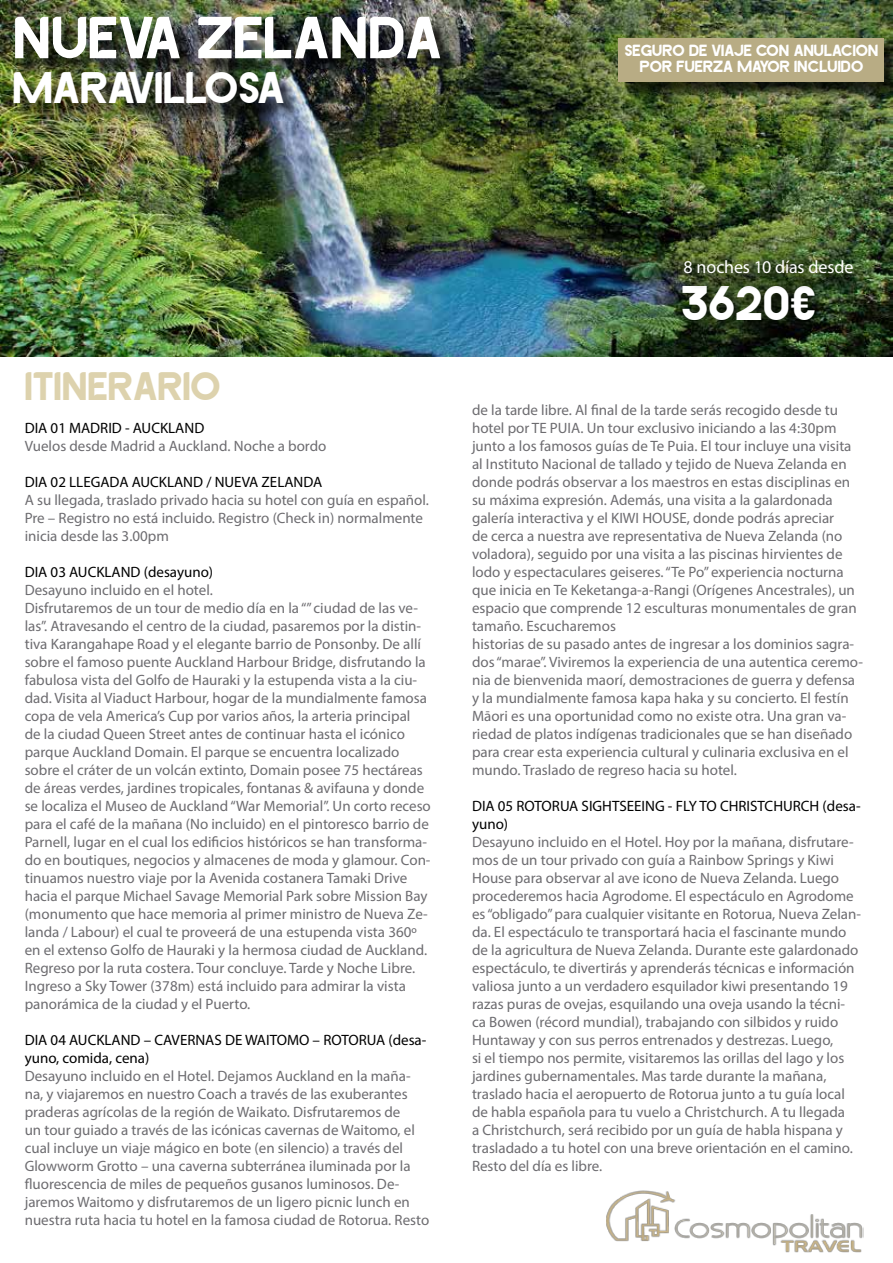
<style>
.page{position:relative;width:893px;height:1263px;background:#fff}
.page>*{position:absolute;margin:0;border:0;box-sizing:border-box;transform-origin:0 0}
.t1{font:60px "AVICENNA";color:#fff}
.t2{font:49.5px "AVICENNA";color:#fff}
.t3{font:45px "AVICENNA";color:#fff}
.t4{font:40.5px "AVICENNA";color:#ddd2ad}
.t5{font:18px "Myriad Pro";letter-spacing:-.01em;color:#fff}
.t6{font:16.5px/16.5px "AVICENNA";color:#fff;text-align:center}
.t7{font:15px/18px "Myriad Pro";color:#6d6c70}
.t8{font:15px/18px "Myriad Pro";color:#000}
</style>
<div class="page">
<img style="left:0;top:0;width:893px;height:357px">
<div style="left:16px;top:19px;width:442px;height:103px;background:#000;opacity:.75"></div>
<div style="left:681px;top:283px;width:147px;height:51px;background:#000;opacity:.75"></div>
<img style="left:607px;top:1190px;width:256px;height:63px">
<div style="left:687px;top:263px;width:184px;height:28px;background:#000;opacity:.75"></div>
<div style="left:620px;top:41px;width:273px;height:60px;background:#000;opacity:.75"></div>
<div style="left:618px;top:38px;width:266px;height:44px;background:#b8ac84"></div>
<h1 class="t1" style="left:13px;top:-1px;width:431px">NUEVA ZELANDA</h1>
<h3 class="t3" style="left:13px;top:59px;width:274px">MARAVILLOSA</h3>
<p class="t6" style="left:625px;top:41px;width:255px">SEGURO DE VIAJE CON ANULACION<br>POR FUERZA MAYOR INCLUIDO</p>
<h3 class="t4" style="left:25px;top:360px;width:198px">ITINERARIO</h3>
<p class="t8" style="left:25px;top:418px;width:181px">DIA 01 MADRID - AUCKLAND</p>
<p class="t7" style="left:25px;top:436px;width:303px">Vuelos desde Madrid a Auckland. Noche a bordo</p>
<p class="t8" style="left:25px;top:472px;width:299px">DIA 02 LLEGADA AUCKLAND / NUEVA ZELANDA</p>
<p class="t7" style="left:25px;top:490px;width:406px">A su llegada, traslado privado hacia su hotel con guía en español.<br>Pre – Registro no está incluido. Registro (Check in) normalmente inicia desde las 3.00pm</p>
<p class="t8" style="left:25px;top:562px;width:190px">DIA 03 AUCKLAND (desayuno)</p>
<p class="t7" style="left:25px;top:580px;width:408px">Desayuno incluido en el hotel.<br>Disfrutaremos de un tour de medio día en la “” ciudad de las ve&shy;las”. Atravesando el centro de la ciudad, pasaremos por la distin&shy;tiva Karangahape Road y el elegante barrio de Ponsonby. De allí sobre el famoso puente Auckland Harbour Bridge, disfrutando la fabulosa vista del Golfo de Hauraki y la estupenda vista a la ciu&shy;dad. Visita al Viaduct Harbour, hogar de la mundialmente famosa copa de vela America’s Cup por varios años, la arteria principal<br>de la ciudad Queen Street antes de continuar hasta el icónico parque Auckland Domain. El parque se encuentra localizado sobre el cráter de un volcán extinto, Domain posee 75 hectáreas de áreas verdes, jardines tropicales, fontanas &amp; avifauna y donde se localiza el Museo de Auckland “War Memorial”. Un corto receso para el café de la mañana (No incluido) en el pintoresco barrio de Parnell, lugar en el cual los edificios históricos se han transforma&shy;do en boutiques, negocios y almacenes de moda y glamour. Con&shy;tinuamos nuestro viaje por la Avenida costanera Tamaki Drive hacia el parque Michael Savage Memorial Park sobre Mission Bay (monumento que hace memoria al primer ministro de Nueva Ze&shy;landa / Labour) el cual te proveerá de una estupenda vista 360º en el extenso Golfo de Hauraki y la hermosa ciudad de Auckland.<br>Regreso por la ruta costera. Tour concluye. Tarde y Noche Libre.<br>Ingreso a Sky Tower (378m) está incluido para admirar la vista panorámica de la ciudad y el Puerto.</p>
<p class="t8" style="left:25px;top:1030px;width:403px">DIA 04 AUCKLAND – CAVERNAS DE WAITOMO – ROTORUA (desa&shy;yuno, comida, cena)</p>
<p class="t7" style="left:25px;top:1066px;width:406px">Desayuno incluido en el Hotel. Dejamos Auckland en la maña&shy;na, y viajaremos en nuestro Coach a través de las exuberantes praderas agrícolas de la región de Waikato. Disfrutaremos de<br>un tour guiado a través de las icónicas cavernas de Waitomo, el cual incluye un viaje mágico en bote (en silencio) a través del Glowworm Grotto – una caverna subterránea iluminada por la fluorescencia de miles de pequeños gusanos luminosos. De&shy;jaremos Waitomo y disfrutaremos de un ligero picnic lunch en nuestra ruta hacia tu hotel en la famosa ciudad de Rotorua. Resto</p>
<p class="t5" style="left:684px;top:256px;width:171px">8 noches 10 días desde</p>
<h2 class="t2" style="left:681px;top:271px;width:136px">3620€</h2>
<p class="t7" style="left:472px;top:401px;width:392px">de la tarde libre. Al final de la tarde serás recogido desde tu hotel por TE PUIA. Un tour exclusivo iniciando a las 4:30pm junto a los famosos guías de Te Puia. El tour incluye una visita al Instituto Nacional de tallado y tejido de Nueva Zelanda en donde podrás observar a los maestros en estas disciplinas en su máxima expresión. Además, una visita a la galardonada galería interactiva y el KIWI HOUSE, donde podrás apreciar<br>de cerca a nuestra ave representativa de Nueva Zelanda (no voladora), seguido por una visita a las piscinas hirvientes de lodo y espectaculares geiseres. “Te Po” experiencia nocturna que inicia en Te Keketanga-a-Rangi (Orígenes Ancestrales), un espacio que comprende 12 esculturas monumentales de gran tamaño. Escucharemos<br>historias de su pasado antes de ingresar a los dominios sagra&shy;dos “marae”. Viviremos la experiencia de una autentica ceremo&shy;nia de bienvenida maorí, demostraciones de guerra y defensa y la mundialmente famosa kapa haka y su concierto. El festín Māori es una oportunidad como no existe otra. Una gran va&shy;riedad de platos indígenas tradicionales que se han diseñado para crear esta experiencia cultural y culinaria exclusiva en el mundo. Traslado de regreso hacia su hotel.</p>
<p class="t8" style="left:472px;top:797px;width:390px">DIA 05 ROTORUA SIGHTSEEING - FLY TO CHRISTCHURCH (desa&shy;yuno)</p>
<p class="t7" style="left:472px;top:833px;width:391px">Desayuno incluido en el Hotel. Hoy por la mañana, disfrutare&shy;mos de un tour privado con guía a Rainbow Springs y Kiwi House para observar al ave icono de Nueva Zelanda. Luego procederemos hacia Agrodome. El espectáculo en Agrodome es “obligado” para cualquier visitante en Rotorua, Nueva Zelan&shy;da. El espectáculo te transportará hacia el fascinante mundo de la agricultura de Nueva Zelanda. Durante este galardonado espectáculo, te divertirás y aprenderás técnicas e información valiosa junto a un verdadero esquilador kiwi presentando 19 razas puras de ovejas, esquilando una oveja usando la técni&shy;ca Bowen (récord mundial), trabajando con silbidos y ruido Huntaway y con sus perros entrenados y destrezas. Luego,<br>si el tiempo nos permite, visitaremos las orillas del lago y los jardines gubernamentales. Mas tarde durante la mañana, traslado hacia el aeropuerto de Rotorua junto a tu guía local de habla española para tu vuelo a Christchurch. A tu llegada<br>a Christchurch, será recibido por un guía de habla hispana y trasladado a tu hotel con una breve orientación en el camino.<br>Resto del día es libre.</p>
</div>
